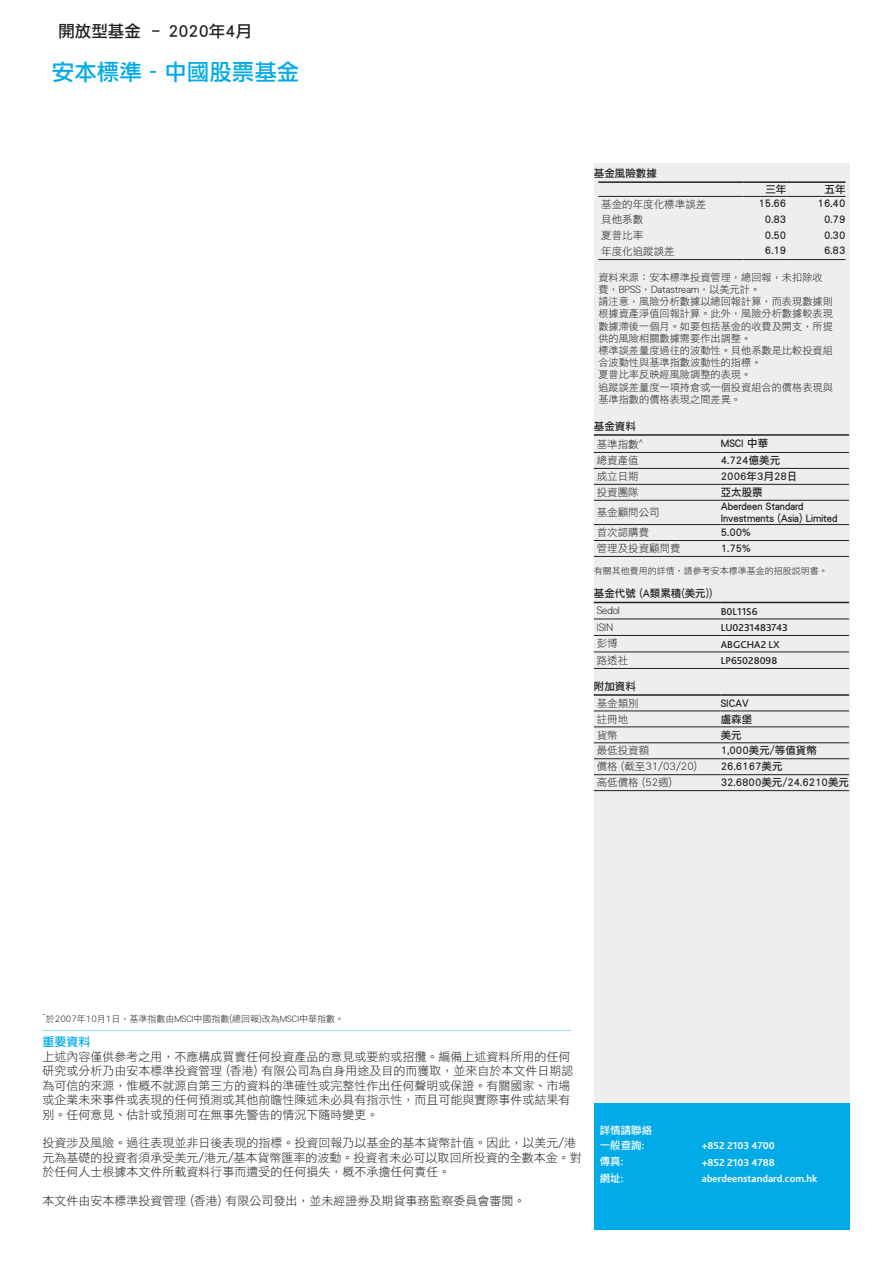
<style>
.page{position:relative;width:893px;height:1263px;background:#fff}
.page>*{position:absolute;margin:0;border:0;box-sizing:border-box;transform-origin:0 0}
.t1{font:22.5px "DF Li Hei HK W5";color:#00abe7}
.t2{font:16.5px "DF Li Hei HK W5";color:#231f20}
.t3{font:12px/14.4px "DF Li Hei HK W3";color:#231f20}
.t4{font:12px "DF Li Hei HK W5";color:#00abe7}
.t5{font:10.5px/12.6px "DF Li Hei HK W5";color:#231f20}
.t6{font:10.5px "DF Li Hei HK W3";color:#231f20}
.t7{font:700 10.5px "Bliss 2";color:#fff}
.t8{font:500 10.5px "Bliss 2";color:#231f20}
.t9{font:10.5px/15.3px "DF Li Hei HK W5";color:#fff}
.t10{font:10.2px/12.3px "DF Li Hei HK W3";color:#231f20}
.t11{font:9px "DF Li Hei HK W3";color:#231f20}
</style>
<div class="page">
<div style="left:594px;top:163px;width:256px;height:939px;background:#eeeeef"></div>
<div style="left:594px;top:1102px;width:256px;height:127px;background:#00abe7"></div>
<svg style="left:598px;top:195px;width:247px;height:1px"></svg>
<hr style="left:598px;top:181px;width:145px;height:2px;background:#231f20">
<hr style="left:743px;top:181px;width:43px;height:2px;background:#231f20">
<hr style="left:786px;top:181px;width:59px;height:2px;background:#231f20">
<hr style="left:598px;top:196px;width:145px;height:1px;background:#231f20">
<hr style="left:743px;top:196px;width:43px;height:1px;background:#231f20">
<hr style="left:786px;top:196px;width:59px;height:1px;background:#231f20">
<hr style="left:598px;top:259px;width:145px;height:1px;background:#231f20">
<hr style="left:743px;top:259px;width:43px;height:1px;background:#231f20">
<hr style="left:786px;top:259px;width:59px;height:1px;background:#231f20">
<svg style="left:594px;top:435px;width:255px;height:121px"></svg>
<hr style="left:594px;top:434px;width:127px;height:1px;background:#231f20">
<hr style="left:721px;top:434px;width:128px;height:1px;background:#231f20">
<hr style="left:594px;top:452px;width:127px;height:1px;background:#231f20">
<hr style="left:721px;top:452px;width:128px;height:1px;background:#231f20">
<hr style="left:594px;top:468px;width:127px;height:1px;background:#231f20">
<hr style="left:721px;top:468px;width:128px;height:1px;background:#231f20">
<hr style="left:594px;top:484px;width:127px;height:1px;background:#231f20">
<hr style="left:721px;top:484px;width:128px;height:1px;background:#231f20">
<hr style="left:594px;top:500px;width:127px;height:1px;background:#231f20">
<hr style="left:721px;top:500px;width:128px;height:1px;background:#231f20">
<hr style="left:594px;top:524px;width:127px;height:1px;background:#231f20">
<hr style="left:721px;top:524px;width:128px;height:1px;background:#231f20">
<hr style="left:594px;top:540px;width:127px;height:1px;background:#231f20">
<hr style="left:594px;top:556px;width:127px;height:1px;background:#231f20">
<hr style="left:721px;top:540px;width:128px;height:1px;background:#231f20">
<hr style="left:721px;top:556px;width:128px;height:1px;background:#231f20">
<svg style="left:594px;top:603px;width:255px;height:65px"></svg>
<hr style="left:594px;top:601px;width:127px;height:2px;background:#231f20">
<hr style="left:721px;top:601px;width:128px;height:2px;background:#231f20">
<hr style="left:594px;top:618px;width:127px;height:1px;background:#231f20">
<hr style="left:721px;top:618px;width:128px;height:1px;background:#231f20">
<hr style="left:594px;top:635px;width:127px;height:1px;background:#231f20">
<hr style="left:721px;top:635px;width:128px;height:1px;background:#231f20">
<hr style="left:594px;top:651px;width:127px;height:1px;background:#231f20">
<hr style="left:594px;top:668px;width:127px;height:1px;background:#231f20">
<hr style="left:721px;top:651px;width:128px;height:1px;background:#231f20">
<hr style="left:721px;top:668px;width:128px;height:1px;background:#231f20">
<svg style="left:594px;top:695px;width:255px;height:81px"></svg>
<hr style="left:594px;top:694px;width:127px;height:1px;background:#231f20">
<hr style="left:721px;top:694px;width:128px;height:1px;background:#231f20">
<hr style="left:594px;top:710px;width:127px;height:1px;background:#231f20">
<hr style="left:721px;top:710px;width:128px;height:1px;background:#231f20">
<hr style="left:594px;top:726px;width:127px;height:1px;background:#231f20">
<hr style="left:721px;top:726px;width:128px;height:1px;background:#231f20">
<hr style="left:594px;top:742px;width:127px;height:1px;background:#231f20">
<hr style="left:721px;top:742px;width:128px;height:1px;background:#231f20">
<hr style="left:594px;top:758px;width:127px;height:1px;background:#231f20">
<hr style="left:721px;top:758px;width:128px;height:1px;background:#231f20">
<hr style="left:594px;top:774px;width:127px;height:1px;background:#231f20">
<hr style="left:594px;top:790px;width:127px;height:1px;background:#231f20">
<hr style="left:721px;top:774px;width:128px;height:1px;background:#231f20">
<hr style="left:721px;top:790px;width:128px;height:1px;background:#231f20">
<h2 class="t2" style="left:58px;top:23px;width:195px">開放型基金 ﹣2020年4月</h2>
<h1 class="t1" style="left:52px;top:59px;width:249px">安本標準 - 中國股票基金</h1>
<p class="t5" style="left:594px;top:167px;width:64px">基金風險數據</p>
<p class="t5" style="left:765px;top:183px;width:23px">三年</p>
<p class="t5" style="left:824px;top:183px;width:22px">五年</p>
<p class="t6" style="left:601px;top:198px;width:106px">基金的年度化標準誤差</p>
<p class="t5" style="left:758px;top:196px;width:29px">15.66</p>
<p class="t5" style="left:818px;top:196px;width:29px">16.40</p>
<p class="t6" style="left:601px;top:214px;width:43px">貝他系數</p>
<p class="t5" style="left:765px;top:212px;width:23px">0.83</p>
<p class="t5" style="left:824px;top:212px;width:23px">0.79</p>
<p class="t6" style="left:601px;top:230px;width:43px">夏普比率</p>
<p class="t5" style="left:765px;top:228px;width:23px">0.50</p>
<p class="t5" style="left:824px;top:228px;width:23px">0.30</p>
<p class="t6" style="left:601px;top:246px;width:75px">年度化追蹤誤差</p>
<p class="t5" style="left:765px;top:244px;width:23px">6.19</p>
<p class="t5" style="left:824px;top:244px;width:23px">6.83</p>
<p class="t10" style="left:598px;top:270px;width:236px">資料來源：安本標準投資管理，總回報，未扣除收費，BPSS，Datastream，以美元計。<br>請注意，風險分析數據以總回報計算，而表現數據則根據資產淨值回報計算。此外，風險分析數據較表現數據滯後一個月。如要包括基金的收費及開支，所提供的風險相關數據需要作出調整。<br>標準誤差量度過往的波動性。貝他系數是比較投資組合波動性與基準指數波動性的指標。<br>夏普比率反映經風險調整的表現。<br>追蹤誤差量度一項持倉或一個投資組合的價格表現與基準指數的價格表現之間差異。</p>
<p class="t5" style="left:594px;top:419px;width:43px">基金資料</p>
<p class="t6" style="left:597px;top:439px;width:48px">基準指數<sup>^</sup></p>
<p class="t5" style="left:721px;top:437px;width:49px">MSCI 中華</p>
<p class="t6" style="left:597px;top:454px;width:43px">總資產值</p>
<p class="t5" style="left:721px;top:454px;width:61px">4.724億美元</p>
<p class="t6" style="left:597px;top:470px;width:43px">成立日期</p>
<p class="t5" style="left:721px;top:470px;width:78px">2006年3月28日</p>
<p class="t6" style="left:597px;top:486px;width:43px">投資團隊</p>
<p class="t5" style="left:721px;top:486px;width:43px">亞太股票</p>
<p class="t6" style="left:597px;top:506px;width:64px">基金顧問公司</p>
<p class="t5" style="left:721px;top:499px;width:118px">Aberdeen Standard<br>Investments (Asia) Limited</p>
<p class="t6" style="left:597px;top:527px;width:54px">首次認購費</p>
<p class="t5" style="left:721px;top:526px;width:32px">5.00%</p>
<p class="t6" style="left:597px;top:542px;width:85px">管理及投資顧問費</p>
<p class="t5" style="left:721px;top:542px;width:32px">1.75%</p>
<p class="t11" style="left:594px;top:565px;width:235px">有關其他費用的詳情，請參考安本標準基金的招股說明書。</p>
<p class="t5" style="left:594px;top:587px;width:120px">基金代號 (A類累積(美元))</p>
<p class="t6" style="left:597px;top:604px;width:24px">Sedol</p>
<p class="t8" style="left:721px;top:604px;width:38px">B0L11S6</p>
<p class="t6" style="left:597px;top:621px;width:18px">ISIN</p>
<p class="t8" style="left:721px;top:621px;width:69px">LU0231483743</p>
<p class="t6" style="left:597px;top:637px;width:22px">彭博</p>
<p class="t8" style="left:721px;top:637px;width:60px">ABGCHA2 LX</p>
<p class="t6" style="left:597px;top:654px;width:33px">路透社</p>
<p class="t8" style="left:721px;top:654px;width:58px">LP65028098</p>
<p class="t5" style="left:594px;top:679px;width:43px">附加資料</p>
<p class="t6" style="left:597px;top:697px;width:43px">基金類別</p>
<p class="t5" style="left:721px;top:696px;width:30px">SICAV</p>
<p class="t6" style="left:597px;top:713px;width:33px">註冊地</p>
<p class="t5" style="left:721px;top:712px;width:33px">盧森堡</p>
<p class="t6" style="left:597px;top:729px;width:22px">貨幣</p>
<p class="t5" style="left:721px;top:728px;width:22px">美元</p>
<p class="t6" style="left:597px;top:745px;width:54px">最低投資額</p>
<p class="t5" style="left:721px;top:744px;width:98px">1,000美元/等值貨幣</p>
<p class="t6" style="left:597px;top:761px;width:102px">價格 (截至31/03/20)</p>
<p class="t5" style="left:721px;top:760px;width:63px">26.6167美元</p>
<p class="t6" style="left:597px;top:777px;width:77px">高低價格 (52週)</p>
<p class="t5" style="left:721px;top:776px;width:130px">32.6800美元/24.6210美元</p>
<p class="t11" style="left:42px;top:1013px;width:303px">^於2007年10月1日，基準指數由MSCI中國指數(總回報)改為MSCI中華指數。</p>
<p class="t4" style="left:42px;top:1035px;width:49px">重要資料</p>
<p class="t3" style="left:42px;top:1049px;width:533px">上述內容僅供參考之用，不應構成買賣任何投資產品的意見或要約或招攬。編備上述資料所用的任何研究或分析乃由安本標準投資管理 (香港) 有限公司為自身用途及目的而獲取，並來自於本文件日期認為可信的來源，惟概不就源自第三方的資料的準確性或完整性作出任何聲明或保證。有關國家、市場或企業未來事件或表現的任何預測或其他前瞻性陳述未必具有指示性，而且可能與實際事件或結果有別。任何意見、估計或預測可在無事先警告的情況下隨時變更。</p>
<p class="t3" style="left:42px;top:1135px;width:541px">投資涉及風險。過往表現並非日後表現的指標。投資回報乃以基金的基本貨幣計值。因此，以美元/港元為基礎的投資者須承受美元/港元/基本貨幣匯率的波動。投資者未必可以取回所投資的全數本金。對於任何人士根據本文件所載資料行事而遭受的任何損失，概不承擔任何責任。</p>
<p class="t3" style="left:42px;top:1193px;width:485px">本文件由安本標準投資管理 (香港) 有限公司發出，並未經證券及期貨事務監察委員會審閱。</p>
<p class="t9" style="left:600px;top:1121px;width:54px">詳情請聯絡一般查詢:</p>
<p class="t7" style="left:702px;top:1139px;width:75px">+852 2103 4700</p>
<p class="t9" style="left:600px;top:1153px;width:25px">傳真:</p>
<p class="t7" style="left:702px;top:1155px;width:74px">+852 2103 4788</p>
<p class="t9" style="left:600px;top:1170px;width:25px">網址:</p>
<p class="t7" style="left:702px;top:1172px;width:117px">aberdeenstandard.com.hk</p>
</div>
